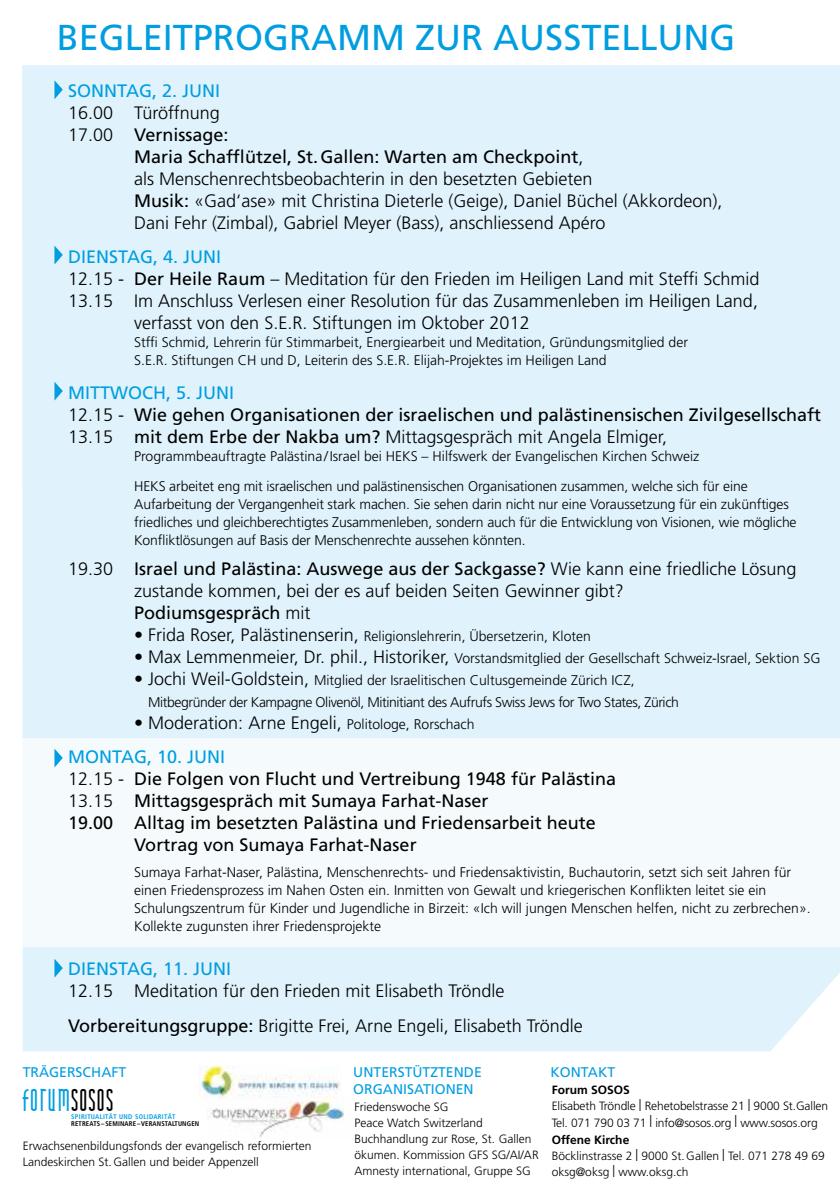
<style>
.page{position:relative;width:840px;height:1191px;background:#fff}
.page>*{position:absolute;margin:0;border:0;box-sizing:border-box;transform-origin:0 0}
.t1{font:36px "Frutiger LT Std";color:#009ee0}
.t2{font:33px "Andover";color:#009ee0}
.t3{font:300 18px/22px "Frutiger LT Std";color:#000}
.t4{font:18px/22px "Frutiger LT Std";color:#000}
.t5{font:18px "Frutiger LT Std";color:#009ee0}
.t6{font:300 14px/18px "Frutiger LT Std";color:#000}
.t7{font:300 14px/22px "Frutiger LT Std";letter-spacing:-.03em;color:#000}
.t8{font:14px/16.8px "Frutiger LT Std";color:#009ee0}
.t9{font:300 12px/16px "Frutiger LT Std";color:#000}
.t10{font:700 12px "Frutiger LT Std";color:#000}
.t11{font:700 condensed 6.8px "Frutiger";letter-spacing:.02em;color:#000}
.t12{font:700 condensed 6.8px "Frutiger";letter-spacing:.05em;color:#009ee0}
.s1{font-weight:300}
.s2{font-weight:400}
.s3{color:#009ee0}
.s4{font-size:18px}
.s5{font-size:14px}
.s6{font-weight:400;color:#009ee0}
.s7{color:#000}
</style>
<div class="page">
<div style="left:22px;top:65px;width:817px;height:986px;background:#e0f2fb"></div>
<div style="left:0;top:738px;width:839px;height:209px;background:#f5fbfd"></div>
<svg style="left:54px;top:80px;width:9px;height:19px"></svg>
<svg style="left:54px;top:245px;width:9px;height:19px"></svg>
<svg style="left:54px;top:382px;width:9px;height:18px"></svg>
<svg style="left:54px;top:748px;width:9px;height:19px"></svg>
<svg style="left:54px;top:958px;width:9px;height:19px"></svg>
<img style="left:208px;top:1101px;width:136px;height:37px">
<img style="left:199px;top:1065px;width:141px;height:33px">
<h1 class="t1" style="left:57px;top:16px;width:680px">BEGLEITPROGRAMM ZUR AUSSTELLUNG</h1>
<p class="t5" style="left:68px;top:80px;width:154px">SONNTAG, 2. JUNI</p>
<p class="t3" style="left:68px;top:102px;width:153px">16.00 Türöffnung</p>
<p class="t4" style="left:68px;top:124px;width:162px"><span class="s1">17.00</span> Vernissage:</p>
<p class="t4" style="left:134px;top:146px;width:450px">Maria Schafflützel, St.Gallen: Warten am Checkpoint<span class="s1">,</span></p>
<p class="t3" style="left:134px;top:168px;width:459px">als Menschenrechtsbeobachterin in den besetzten Gebieten</p>
<p class="t3" style="left:134px;top:190px;width:589px"><span class="s2">Musik:</span> «Gad‘ase» mit Christina Dieterle (Geige), Daniel Büchel (Akkordeon),</p>
<p class="t3" style="left:134px;top:212px;width:472px">Dani Fehr (Zimbal), Gabriel Meyer (Bass), anschliessend Apéro</p>
<p class="t5" style="left:68px;top:246px;width:155px">DIENSTAG, 4. JUNI</p>
<p class="t3" style="left:68px;top:268px;width:692px">12.15 - <span class="s2">Der Heile Raum</span> – Meditation für den Frieden im Heiligen Land mit Steffi Schmid</p>
<p class="t3" style="left:68px;top:290px;width:691px">13.15 Im Anschluss Verlesen einer Resolution für das Zusammenleben im Heiligen Land,</p>
<p class="t3" style="left:134px;top:312px;width:397px">verfasst von den S.E.R. Stiftungen im Oktober 2012</p>
<p class="t6" style="left:134px;top:333px;width:555px">Stffi Schmid, Lehrerin für Stimmarbeit, Energiearbeit und Meditation, Gründungsmitglied der<br>S.E.R. Stiftungen CH und D, Leiterin des S.E.R. Elijah-Projektes im Heiligen Land</p>
<p class="t4" style="left:68px;top:382px;width:754px"><span class="s3">MITTWOCH, 5. JUNI<br></span><span class="s1">12.15 -</span> Wie gehen Organisationen der israelischen und palästinensischen Zivilgesellschaft<br><span class="s1">13.15</span> mit dem Erbe der Nakba um? <span class="s1">Mittagsgespräch mit Angela Elmiger,</span></p>
<p class="t6" style="left:134px;top:441px;width:614px;line-height:30px">Programmbeauftragte Palästina/Israel bei HEKS – Hilfswerk der Evangelischen Kirchen Schweiz<br>HEKS arbeitet eng mit israelischen und palästinensischen Organisationen zusammen, welche sich für eine</p>
<p class="t6" style="left:134px;top:495px;width:663px">Aufarbeitung der Vergangenheit stark machen. Sie sehen darin nicht nur eine Voraussetzung für ein zukünftiges friedliches und gleichberechtigtes Zusammenleben, sondern auch für die Entwicklung von Visionen, wie mögliche<br>Konfliktlösungen auf Basis der Menschenrechte aussehen könnten.</p>
<p class="t3" style="left:134px;top:558px;width:663px;text-indent:-66px">19.30 <span class="s2">Israel und Palästina: Auswege aus der Sackgasse?</span> Wie kann eine friedliche Lösung zustande kommen, bei der es auf beiden Seiten Gewinner gibt?<br><span class="s2">Podiumsgespräch</span> mit</p>
<p class="t6" style="left:134px;top:627px;width:458px"><span class="s4">• Frida Roser, Palästinenserin,</span> Religionslehrerin, Übersetzerin, Kloten</p>
<p class="t6" style="left:134px;top:649px;width:687px"><span class="s4">• Max Lemmenmeier, Dr. phil., Historiker,</span> Vorstandsmitglied der Gesellschaft Schweiz-Israel, Sektion SG</p>
<p class="t7" style="left:148px;top:669px;width:532px;text-indent:-14px"><span class="s4">• Jochi Weil-Goldstein,</span> Mitglied der Israelitischen Cultusgemeinde Zürich ICZ,<br>Mitbegründer der Kampagne Olivenöl, Mitinitiant des Aufrufs Swiss Jews for Two States, Zürich</p>
<p class="t3" style="left:68px;top:706px;width:407px;line-height:34px;text-indent:66px">• Moderation: Arne Engeli, <span class="s5">Politologe, Rorschach<br></span><span class="s6">MONTAG, 10. JUNI</span></p>
<p class="t4" style="left:68px;top:768px;width:549px"><span class="s1">12.15 -</span> Die Folgen von Flucht und Vertreibung 1948 für Palästina</p>
<p class="t4" style="left:68px;top:790px;width:422px"><span class="s1">13.15</span> Mittagsgespräch mit Sumaya Farhat-Naser</p>
<p class="t4" style="left:68px;top:812px;width:529px">19.00 Alltag im besetzten Palästina und Friedensarbeit heute</p>
<p class="t4" style="left:134px;top:834px;width:284px">Vortrag von Sumaya Farhat-Naser</p>
<p class="t6" style="left:134px;top:863px;width:677px">Sumaya Farhat-Naser, Palästina, Menschenrechts- und Friedensaktivistin, Buchautorin, setzt sich seit Jahren für einen Friedensprozess im Nahen Osten ein. Inmitten von Gewalt und kriegerischen Konflikten leitet sie ein Schulungszentrum für Kinder und Jugendliche in Birzeit: «Ich will jungen Menschen helfen, nicht zu zerbrechen».<br>Kollekte zugunsten ihrer Friedensprojekte</p>
<p class="t5" style="left:68px;top:958px;width:165px">DIENSTAG, 11. JUNI</p>
<p class="t3" style="left:68px;top:974px;width:516px;line-height:34px">12.15 Meditation für den Frieden mit Elisabeth Tröndle<br><span class="s2">Vorbereitungsgruppe:</span> Brigitte Frei, Arne Engeli, Elisabeth Tröndle</p>
<p class="t8" style="left:23px;top:1063px;width:105px">TRÄGERSCHAFT</p>
<p class="t8" style="left:550px;top:1063px;width:66px">KONTAKT</p>
<p class="t8" style="left:353px;top:1063px;width:130px">UNTERSTÜTZTENDE<br>ORGANISATIONEN</p>
<p class="t10" style="left:551px;top:1083px;width:80px">Forum SOSOS</p>
<p class="t9" style="left:551px;top:1098px;width:278px">Elisabeth Tröndle | Rehetobelstrasse 21 | 9000 St.Gallen<br>Tel. 071 790 03 71 | info@sosos.org | www.sosos.org</p>
<p class="t10" style="left:551px;top:1132px;width:79px">Offene Kirche</p>
<p class="t9" style="left:551px;top:1147px;width:274px">Böcklinstrasse 2 | 9000 St.Gallen | Tel. 071 278 49 69 oksg@oksg | www.oksg.ch</p>
<h2 class="t2" style="left:23px;top:1080px;width:94px">FORUM<span class="s7">SOSOS</span></h2>
<p class="t12" style="left:71px;top:1112px;width:106px">SPIRITUALITÄT UND SOLIDARITÄT</p>
<p class="t11" style="left:71px;top:1119px;width:129px">RETREATS –SEMINARE –VERANSTALTUNGEN</p>
<p class="t9" style="left:354px;top:1098px;width:186px">Friedenswoche SG<br>Peace Watch Switzerland<br>Buchhandlung zur Rose, St. Gallen ökumen. Kommission GFS SG/AI/AR<br>Amnesty international, Gruppe SG</p>
<p class="t9" style="left:23px;top:1138px;width:290px">Erwachsenenbildungsfonds der evangelisch reformierten<br>Landeskirchen St.Gallen und beider Appenzell</p>
</div>
